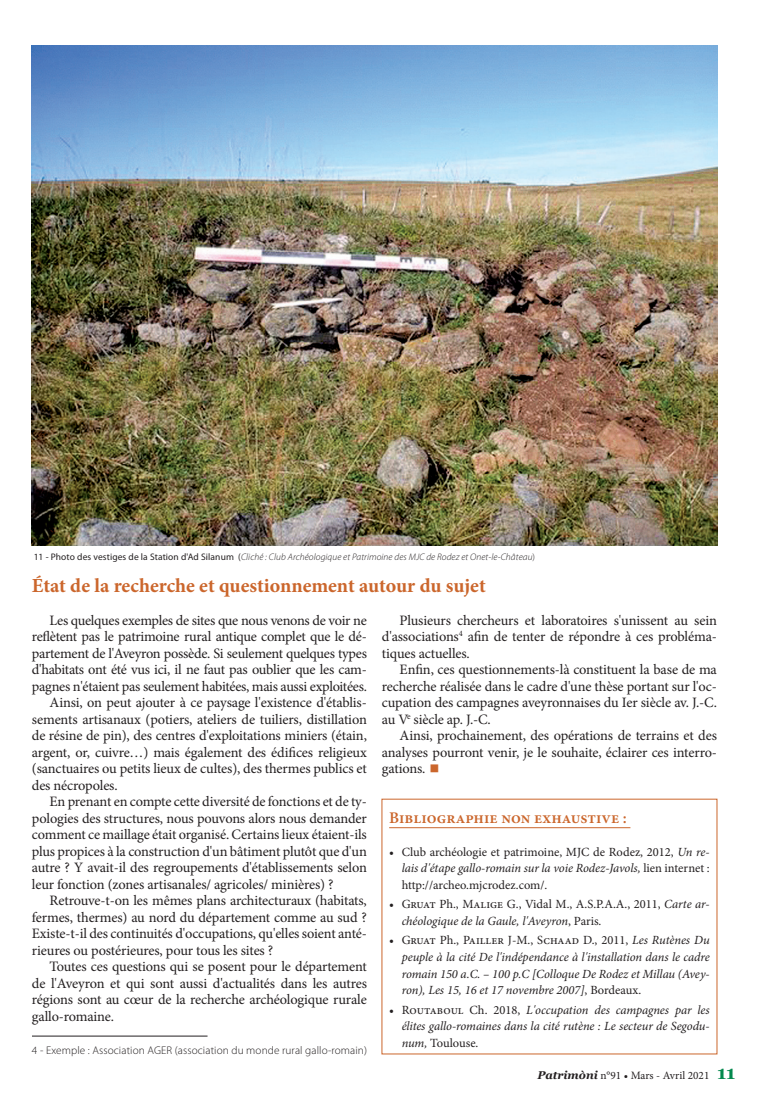
<style>
.page{position:relative;width:762px;height:1099px;background:#fff}
.page>*{position:absolute;margin:0;border:0;box-sizing:border-box;transform-origin:0 0}
.t1{font:700 20px "Minion Pro";letter-spacing:-.005em;color:#cb662c}
.t2{font:600 16.25px "Minion Pro";color:#cb662c}
.t3{font:14.38px/16.5px "Minion Pro";letter-spacing:-.015em;color:#231f20;text-align:justify}
.t4{font:italic 12.5px/16.6px "Minion Pro";letter-spacing:-.005em;color:#231f20;text-align:justify}
.t5{font:12.5px/16.6px "Minion Pro";color:#231f20;text-align:justify}
.t6{font:11.25px "Minion Pro";color:#231f20}
.t7{font:300 11.12px "Myriad Pro";letter-spacing:.01em;color:#231f20}
.t8{font:italic 300 9.5px "Myriad Pro";letter-spacing:.01em;color:#231f20}
.s1{font-weight:400;font-style:normal}
.s2{font-style:normal}
.s3{color:#cb662c}
.s4{font-style:italic}
.s5{font-family:"Georgia";font-weight:700;font-style:italic}
.s6{font-family:"Georgia";font-weight:700;font-size:18.75px;color:#04894e}
</style>
<div class="page">
<hr style="left:32px;top:1035px;width:175px;height:1px;background:#231f20">
<hr style="left:389px;top:827px;width:241px;height:1px;background:#cb662c">
<img style="left:32px;top:45px;width:685px;height:500px">
<p class="t8" style="left:34px;top:550px;width:503px"><span class="s1">11 - Photo des vestiges de la Station d'Ad Silanum (</span>Cliché : Club Archéologique et Patrimoine des MJC de Rodez et Onet-le-Château<span class="s2">)</span></p>
<h1 class="t1" style="left:32px;top:571px;width:455px">État de la recherche et questionnement autour du sujet</h1>
<p class="t3" style="left:50px;top:612px;width:319px">Les quelques exemples de sites que nous venons de voir ne</p>
<p class="t3" style="left:32px;top:628px;width:336px">reflètent pas le patrimoine rural antique complet que le dé-</p>
<p class="t3" style="left:32px;top:645px;width:336px">partement de l'Aveyron possède. Si seulement quelques types</p>
<p class="t3" style="left:32px;top:661px;width:336px">d'habitats ont été vus ici, il ne faut pas oublier que les cam-</p>
<p class="t3" style="left:32px;top:678px;width:337px">pagnes n'étaient pas seulement habitées, mais aussi exploitées.</p>
<p class="t3" style="left:50px;top:694px;width:319px">Ainsi, on peut ajouter à ce paysage l'existence d'établis-</p>
<p class="t3" style="left:32px;top:711px;width:336px">sements artisanaux (potiers, ateliers de tuiliers, distillation</p>
<p class="t3" style="left:32px;top:727px;width:336px">de résine de pin), des centres d'exploitations miniers (étain,</p>
<p class="t3" style="left:32px;top:744px;width:336px">argent, or, cuivre…) mais également des édifices religieux</p>
<p class="t3" style="left:32px;top:760px;width:336px">(sanctuaires ou petits lieux de cultes), des thermes publics et</p>
<p class="t3" style="left:32px;top:777px;width:87px">des nécropoles.</p>
<p class="t3" style="left:50px;top:793px;width:319px">En prenant en compte cette diversité de fonctions et de ty-</p>
<p class="t3" style="left:32px;top:810px;width:336px">pologies des structures, nous pouvons alors nous demander</p>
<p class="t3" style="left:32px;top:826px;width:336px">comment ce maillage était organisé. Certains lieux étaient-ils</p>
<p class="t3" style="left:32px;top:843px;width:336px">plus propices à la construction d'un bâtiment plutôt que d'un</p>
<p class="t3" style="left:32px;top:859px;width:336px">autre ? Y avait-il des regroupements d'établissements selon</p>
<p class="t3" style="left:32px;top:876px;width:303px">leur fonction (zones artisanales/ agricoles/ minières) ?</p>
<p class="t3" style="left:50px;top:892px;width:319px">Retrouve-t-on les mêmes plans architecturaux (habitats,</p>
<p class="t3" style="left:32px;top:909px;width:336px">fermes, thermes) au nord du département comme au sud ?</p>
<p class="t3" style="left:32px;top:925px;width:336px">Existe-t-il des continuités d'occupations, qu'elles soient anté-</p>
<p class="t3" style="left:32px;top:942px;width:243px">rieures ou postérieures, pour tous les sites ?</p>
<p class="t3" style="left:50px;top:958px;width:319px">Toutes ces questions qui se posent pour le département</p>
<p class="t3" style="left:32px;top:975px;width:336px">de l'Aveyron et qui sont aussi d'actualités dans les autres</p>
<p class="t3" style="left:32px;top:991px;width:336px">régions sont au cœur de la recherche archéologique rurale</p>
<p class="t3" style="left:32px;top:1008px;width:84px">gallo-romaine.</p>
<p class="t3" style="left:382px;top:612px;width:336px;text-indent:18px">Plusieurs chercheurs et laboratoires s'unissent au sein d'associations<sup>4</sup> afin de tenter de répondre à ces probléma&shy;tiques actuelles.</p>
<p class="t3" style="left:382px;top:661px;width:336px;text-indent:18px">Enfin, ces questionnements-là constituent la base de ma recherche réalisée dans le cadre d'une thèse portant sur l'oc&shy;cupation des campagnes aveyronnaises du Ier siècle av. J.-C. au V<sup>e</sup> siècle ap. J.-C.</p>
<p class="t3" style="left:382px;top:727px;width:336px;text-indent:18px">Ainsi, prochainement, des opérations de terrains et des analyses pourront venir, je le souhaite, éclairer ces interro&shy;gations. <span class="s3">▪</span></p>
<p class="t2" style="left:389px;top:806px;width:239px">Bibliographie non exhaustive :</p>
<p class="t5" style="left:402px;top:843px;width:309px;text-indent:-12px">• Club archéologie et patrimoine, MJC de Rodez, 2012, <span class="s4">Un re&shy;lais d'étape gallo-romain sur la voie Rodez-Javols,</span> lien internet : http://archeo.mjcrodez.com/.</p>
<p class="t5" style="left:402px;top:896px;width:309px;text-indent:-12px">• Gruat Ph., Malige G., Vidal M., A.S.P.A.A., 2011, <span class="s4">Carte ar&shy;chéologique de la Gaule, l'Aveyron</span>, Paris.</p>
<p class="t4" style="left:402px;top:932px;width:309px;text-indent:-12px"><span class="s2">• Gruat Ph., Pailler J-M., Schaad D., 2011,</span> Les Rutènes Du peuple à la cité De l'indépendance à l'installation dans le cadre romain 150 a.C. – 100 p.C [Colloque De Rodez et Millau (Avey&shy;ron), Les 15, 16 et 17 novembre 2007]<span class="s2">, Bordeaux.</span></p>
<p class="t4" style="left:402px;top:1001px;width:309px;text-indent:-12px"><span class="s2">• Routaboul Ch. 2018,</span> L'occupation des campagnes par les élites gallo-romaines dans la cité rutène : Le secteur de Segodu&shy;num, <span class="s2">Toulouse.</span></p>
<p class="t7" style="left:32px;top:1043px;width:336px">4 - Exemple : Association AGER (association du monde rural gallo-romain)</p>
<p class="t6" style="left:537px;top:1067px;width:199px"><span class="s5">Patrimòni</span> n°91 • Mars - Avril 2021 <span class="s6">11</span></p>
</div>
